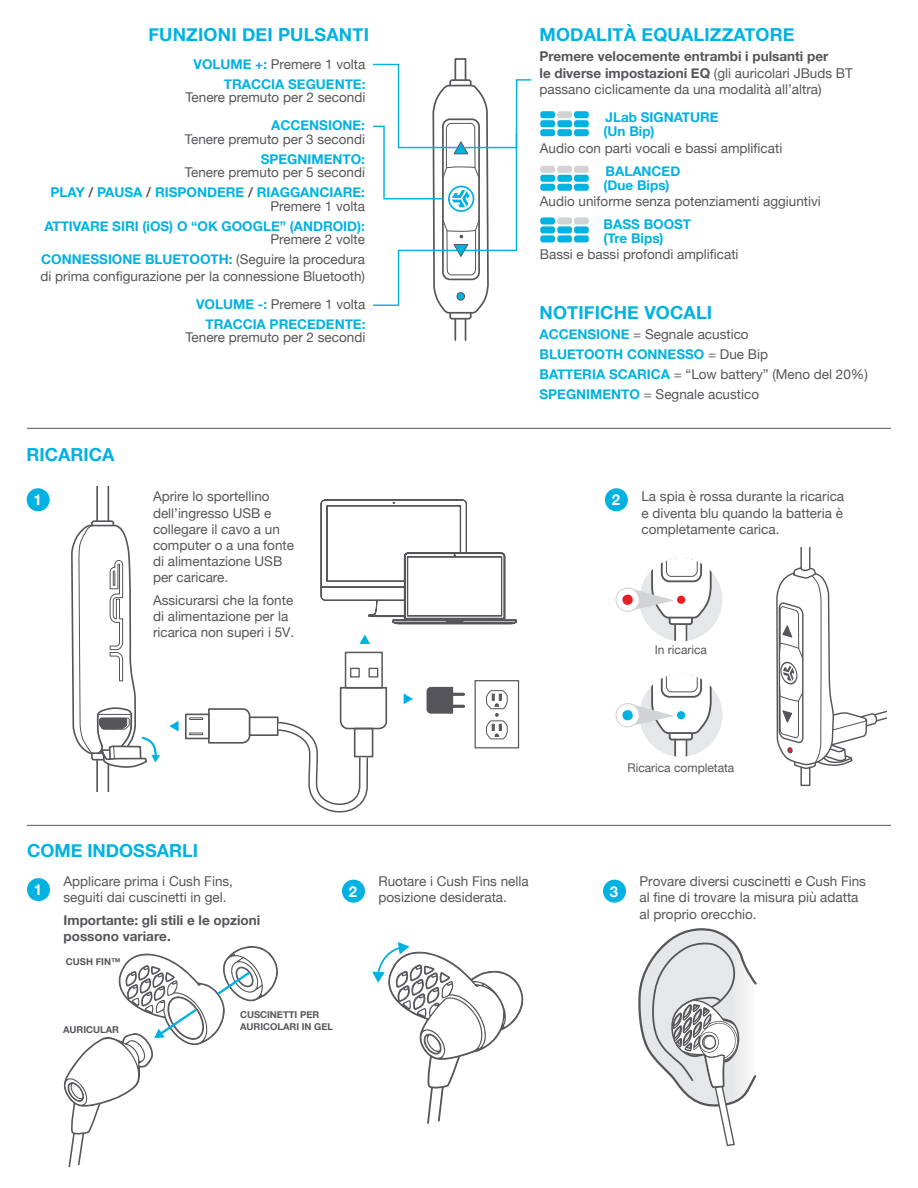
<style>
.page{position:relative;width:918px;height:1188px;background:#fff}
.page>*{position:absolute;margin:0;border:0;box-sizing:border-box;transform-origin:0 0}
.t1{font:700 18px "Helvetica Neue";letter-spacing:.01em;color:#00b2e2}
.t2{font:700 15px "Helvetica Neue";color:#fff}
.t3{font:13.5px/16.2px "Helvetica Neue";color:#56565a}
.t4{font:700 13.5px/20.1px "Helvetica Neue";color:#00b2e2;text-align:right}
.t5{font:700 13.5px/16.2px "Helvetica Neue";color:#56565a}
.t6{font:12px "Helvetica Neue";color:#56565a}
.t7{font:700 9.45px/11.4px "Helvetica Neue";color:#56565a}
.s1{font-weight:400;color:#56565a}
.s2{color:#56565a}
.s3{font-weight:700;color:#00b2e2}
.s4{font-weight:700}
</style>
<div class="page">
<hr style="left:27px;top:428px;width:864px;height:1px;background:#56565a">
<hr style="left:27px;top:825px;width:864px;height:1px;background:#56565a">
<svg style="left:638px;top:928px;width:119px;height:218px"></svg>
<svg style="left:64px;top:946px;width:214px;height:222px"></svg>
<svg style="left:372px;top:942px;width:151px;height:182px"></svg>
<div style="left:603px;top:880px;width:23px;height:23px;background:#00b2e2;border-radius:50%"></div>
<div style="left:342px;top:880px;width:23px;height:23px;background:#00b2e2;border-radius:50%"></div>
<div style="left:27px;top:878px;width:23px;height:23px;background:#00b2e2;border-radius:50%"></div>
<div style="left:454px;top:58px;width:12px;height:283px;border:2px solid #56565a"></div>
<svg style="left:373px;top:63px;width:159px;height:251px"></svg>
<svg style="left:169px;top:721px;width:10px;height:11px"></svg>
<svg style="left:359px;top:635px;width:11px;height:9px"></svg>
<svg style="left:404px;top:693px;width:9px;height:11px"></svg>
<svg style="left:776px;top:548px;width:111px;height:239px"></svg>
<svg style="left:71px;top:487px;width:89px;height:304px"></svg>
<div style="left:475px;top:680px;width:44px;height:68px;background:#fff;border:1px solid #56565a"></div>
<svg style="left:486px;top:690px;width:22px;height:50px"></svg>
<svg style="left:427px;top:687px;width:26px;height:27px"></svg>
<hr style="left:446px;top:693px;width:19px;height:3px;background:#56565a;border-radius:2px">
<hr style="left:446px;top:705px;width:19px;height:3px;background:#56565a;border-radius:2px">
<svg style="left:320px;top:499px;width:198px;height:126px"></svg>
<div style="left:407px;top:557px;width:95px;height:59px;border:1px solid #56565a"></div>
<div style="left:185px;top:714px;width:25px;height:25px;background:#fff;border:2px solid #56565a"></div>
<div style="left:345px;top:652px;width:38px;height:37px;border:2px solid #56565a"></div>
<div style="left:249px;top:716px;width:30px;height:20px;background:#fff;border:2px solid #56565a"></div>
<svg style="left:189px;top:708px;width:62px;height:36px"></svg>
<svg style="left:269px;top:686px;width:119px;height:127px"></svg>
<div style="left:368px;top:668px;width:10px;height:10px;border:1px solid #56565a"></div>
<div style="left:350px;top:668px;width:10px;height:10px;border:1px solid #56565a"></div>
<div style="left:639px;top:674px;width:83px;height:83px;background:#e6e7e8;border-radius:50%"></div>
<div style="left:639px;top:558px;width:83px;height:83px;background:#e6e7e8;border-radius:50%"></div>
<div style="left:605px;top:488px;width:23px;height:23px;background:#00b2e2;border-radius:50%"></div>
<div style="left:27px;top:488px;width:23px;height:23px;background:#00b2e2;border-radius:50%"></div>
<svg style="left:615px;top:674px;width:98px;height:83px"></svg>
<svg style="left:615px;top:558px;width:98px;height:83px"></svg>
<div style="left:540px;top:129px;width:15px;height:7px;background:#00b2e2;border-radius:3px"></div>
<div style="left:540px;top:120px;width:15px;height:7px;background:#00b2e2;border-radius:3px"></div>
<div style="left:540px;top:111px;width:15px;height:7px;background:#00b2e2;border-radius:3px"></div>
<div style="left:557px;top:129px;width:15px;height:7px;background:#00b2e2;border-radius:3px"></div>
<div style="left:557px;top:120px;width:15px;height:7px;background:#00b2e2;border-radius:3px"></div>
<div style="left:557px;top:111px;width:15px;height:7px;background:#d1d3d4;border-radius:3px"></div>
<div style="left:574px;top:129px;width:15px;height:7px;background:#00b2e2;border-radius:3px"></div>
<div style="left:574px;top:120px;width:15px;height:7px;background:#00b2e2;border-radius:3px"></div>
<div style="left:574px;top:111px;width:15px;height:7px;background:#00b2e2;border-radius:3px"></div>
<div style="left:540px;top:184px;width:15px;height:7px;background:#00b2e2;border-radius:3px"></div>
<div style="left:540px;top:175px;width:15px;height:7px;background:#00b2e2;border-radius:3px"></div>
<div style="left:540px;top:166px;width:15px;height:7px;background:#d1d3d4;border-radius:3px"></div>
<div style="left:557px;top:184px;width:15px;height:7px;background:#00b2e2;border-radius:3px"></div>
<div style="left:557px;top:175px;width:15px;height:7px;background:#00b2e2;border-radius:3px"></div>
<div style="left:557px;top:166px;width:15px;height:7px;background:#d1d3d4;border-radius:3px"></div>
<div style="left:574px;top:184px;width:15px;height:7px;background:#00b2e2;border-radius:3px"></div>
<div style="left:574px;top:175px;width:15px;height:7px;background:#00b2e2;border-radius:3px"></div>
<div style="left:574px;top:166px;width:15px;height:7px;background:#d1d3d4;border-radius:3px"></div>
<div style="left:540px;top:235px;width:15px;height:7px;background:#00b2e2;border-radius:3px"></div>
<div style="left:540px;top:226px;width:15px;height:7px;background:#00b2e2;border-radius:3px"></div>
<div style="left:540px;top:217px;width:15px;height:7px;background:#00b2e2;border-radius:3px"></div>
<div style="left:557px;top:235px;width:15px;height:7px;background:#00b2e2;border-radius:3px"></div>
<div style="left:557px;top:226px;width:15px;height:7px;background:#00b2e2;border-radius:3px"></div>
<div style="left:557px;top:217px;width:15px;height:7px;background:#d1d3d4;border-radius:3px"></div>
<div style="left:574px;top:235px;width:15px;height:7px;background:#00b2e2;border-radius:3px"></div>
<div style="left:574px;top:226px;width:15px;height:7px;background:#00b2e2;border-radius:3px"></div>
<div style="left:574px;top:217px;width:15px;height:7px;background:#d1d3d4;border-radius:3px"></div>
<h1 class="t1" style="left:148px;top:20px;width:222px">FUNZIONI DEI PULSANTI</h1>
<p class="t4" style="left:194px;top:54px;width:173px">VOLUME +: <span class="s1">Premere 1 volta<br></span>TRACCIA SEGUENTE:</p>
<p class="t3" style="left:185px;top:90px;width:182px">Tenere premuto per 2 secondi</p>
<p class="t4" style="left:271px;top:116px;width:95px">ACCENSIONE:</p>
<p class="t3" style="left:185px;top:132px;width:182px">Tenere premuto per 3 secondi</p>
<p class="t4" style="left:261px;top:149px;width:106px">SPEGNIMENTO:</p>
<p class="t4" style="left:51px;top:163px;width:316px"><span class="s1">Tenere premuto per 5 secondi<br></span>PLAY <span class="s2">/</span> PAUSA <span class="s2">/</span> RISPONDERE <span class="s2">/</span> RIAGGANCIARE:</p>
<p class="t3" style="left:271px;top:199px;width:96px">Premere 1 volta</p>
<p class="t4" style="left:44px;top:216px;width:322px">ATTIVARE SIRI (iOS) O “OK GOOGLE” (ANDROID):</p>
<p class="t3" style="left:41px;top:230px;width:325px;line-height:20.1px;text-align:right">Premere 2 volte<br><span class="s3">CONNESSIONE BLUETOOTH:</span> (Seguire la procedura</p>
<p class="t3" style="left:41px;top:269px;width:326px">di prima configurazione per la connessione Bluetooth)</p>
<h1 class="t1" style="left:27px;top:440px;width:89px">RICARICA</h1>
<p class="t4" style="left:196px;top:294px;width:171px">VOLUME -: <span class="s1">Premere 1 volta<br></span>TRACCIA PRECEDENTE:</p>
<p class="t3" style="left:185px;top:330px;width:182px">Tenere premuto per 2 secondi</p>
<h1 class="t1" style="left:540px;top:20px;width:257px">MODALITÀ EQUALIZZATORE</h1>
<p class="t3" style="left:540px;top:49px;width:315px;line-height:16.6px"><span class="s4">Premere velocemente entrambi i pulsanti per<br>le diverse impostazioni EQ</span> (gli auricolari JBuds BT passano ciclicamente da una modalità all’altra)</p>
<p class="t4" style="left:604px;top:111px;width:116px;line-height:14px;text-align:left">JLab SIGNATURE (Un Bip)</p>
<p class="t3" style="left:540px;top:141px;width:244px">Audio con parti vocali e bassi amplificati</p>
<p class="t4" style="left:604px;top:164px;width:78px;line-height:14px;text-align:left">BALANCED (Due Bips)</p>
<p class="t3" style="left:540px;top:194px;width:283px">Audio uniforme senza potenziamenti aggiuntivi</p>
<p class="t4" style="left:604px;top:217px;width:89px;line-height:14px;text-align:left">BASS BOOST (Tre Bips)</p>
<p class="t3" style="left:540px;top:247px;width:200px">Bassi e bassi profondi amplificati</p>
<h1 class="t1" style="left:540px;top:298px;width:174px">NOTIFICHE VOCALI</h1>
<p class="t3" style="left:540px;top:325px;width:330px;line-height:20px"><span class="s3">ACCENSIONE</span> = Segnale acustico<br><span class="s3">BLUETOOTH CONNESSO</span> = Due Bip<br><span class="s3">BATTERIA SCARICA</span> = “Low battery” (Meno del 20%)<br><span class="s3">SPEGNIMENTO</span> = Segnale acustico</p>
<p class="t2" style="left:34px;top:488px;width:10px">1</p>
<p class="t3" style="left:153px;top:489px;width:118px">Aprire lo sportellino</p>
<p class="t2" style="left:612px;top:488px;width:10px">2</p>
<p class="t3" style="left:153px;top:506px;width:143px">dell’ingresso USB e collegare il cavo a un computer o a una fonte di alimentazione USB per caricare.</p>
<p class="t3" style="left:153px;top:592px;width:143px">Assicurarsi che la fonte di alimentazione per la ricarica non superi i 5V.</p>
<p class="t3" style="left:641px;top:489px;width:204px;text-align:justify">La spia è rossa durante la ricarica e diventa blu quando la batteria è completamente carica.</p>
<p class="t6" style="left:655px;top:641px;width:54px">In ricarica</p>
<p class="t6" style="left:627px;top:759px;width:108px">Ricarica completata</p>
<h1 class="t1" style="left:27px;top:836px;width:173px">COME INDOSSARLI</h1>
<p class="t2" style="left:34px;top:878px;width:10px">1</p>
<p class="t2" style="left:349px;top:879px;width:10px">2</p>
<p class="t2" style="left:610px;top:879px;width:10px">3</p>
<p class="t3" style="left:64px;top:874px;width:171px">Applicare prima i Cush Fins, seguiti dai cuscinetti in gel.</p>
<p class="t5" style="left:64px;top:912px;width:198px">Importante: gli stili e le opzioni possono variare.</p>
<p class="t3" style="left:379px;top:874px;width:152px">Ruotare i Cush Fins nella posizione desiderata.</p>
<p class="t7" style="left:66px;top:956px;width:56px">CUSH FIN™</p>
<p class="t7" style="left:63px;top:1024px;width:57px">AURICULAR</p>
<p class="t7" style="left:240px;top:1009px;width:95px">CUSCINETTI PER<br>AURICOLARI IN GEL</p>
<p class="t3" style="left:639px;top:874px;width:228px">Provare diversi cuscinetti e Cush Fins al fine di trovare la misura più adatta al proprio orecchio.</p>
</div>
